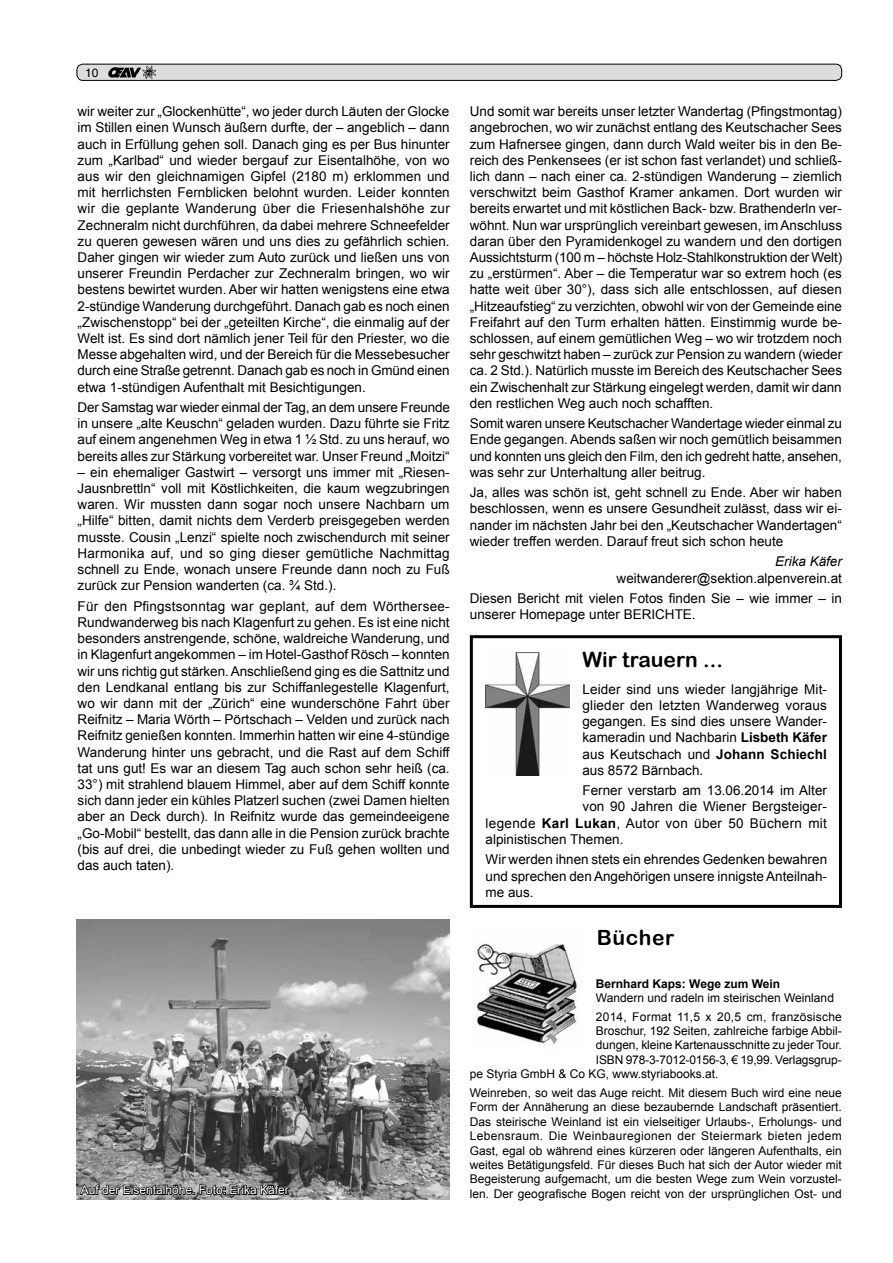
<style>
.page{position:relative;width:893px;height:1263px;background:#fff}
.page>*{position:absolute;margin:0;border:0;box-sizing:border-box;transform-origin:0 0}
.t1{font:21px "Arial Rounded MT Bold";color:#000}
.t2{font:13.5px/16.2px "Arial";color:#000;text-align:justify}
.t3{font:13.5px "Arial";letter-spacing:.025em;color:#000}
.t4{font:italic 13.5px "Arial";color:#000}
.t5{font:12px/14.4px "Arial";color:#000}
.t6{font:12px "Arial";color:#fff}
.t7{font:700 12px "Arial";color:#000}
.t8{font:12px "Helvetica";color:#000}
.s1{font-weight:700}
</style>
<div class="page">
<div style="left:77px;top:64px;width:765px;height:16px;background:#dcddde;border-radius:6px"></div>
<div style="left:77px;top:64px;width:765px;height:17px;border:1px solid #000;border-radius:6px"></div>
<img style="left:108px;top:67px;width:28px;height:10px">
<svg style="left:136px;top:66px;width:19px;height:13px"></svg>
<img style="left:486px;top:653px;width:84px;height:122px">
<div style="left:470px;top:635px;width:372px;height:273px;border:3px solid #000"></div>
<img style="left:475px;top:943px;width:102px;height:106px">
<img style="left:77px;top:919px;width:373px;height:280px">
<svg style="left:79px;top:1180px;width:212px;height:16px;background:#5a5a5a"></svg>
<p class="t8" style="left:85px;top:65px;width:15px">10</p>
<p class="t2" style="left:78px;top:103px;width:374px;text-align:left">wir weiter zur „Glockenhütte“, wo jeder durch Läuten der Glocke im Stillen einen Wunsch äußern durfte, der – angeblich – dann auch in Erfüllung gehen soll. Danach ging es per Bus hinunter zum „Karlbad“ und wieder bergauf zur Eisentalhöhe, von wo aus wir den gleichnamigen Gipfel (2180 m) erklommen und mit herrlichsten Fernblicken belohnt wurden. Leider konnten wir die geplante Wanderung über die Friesenhalshöhe zur Zechneralm nicht durchführen, da dabei mehrere Schneefelder zu queren gewesen wären und uns dies zu gefährlich schien.<br>Daher gingen wir wieder zum Auto zurück und ließen uns von unserer Freundin Perdacher zur Zechneralm bringen, wo wir bestens bewirtet wurden. Aber wir hatten wenigstens eine etwa 2-stündige Wanderung durchgeführt. Danach gab es noch einen „Zwischenstopp“ bei der „geteilten Kirche“, die einmalig auf der Welt ist. Es sind dort nämlich jener Teil für den Priester, wo die Messe abgehalten wird, und der Bereich für die Messebesucher durch eine Straße getrennt. Danach gab es noch in Gmünd einen etwa 1-stündigen Aufenthalt mit Besichtigungen.</p>
<p class="t2" style="left:78px;top:399px;width:374px">Der Samstag war wieder einmal der Tag, an dem unsere Freunde in unsere „alte Keuschn“ geladen wurden. Dazu führte sie Fritz auf einem angenehmen Weg in etwa 1 ½ Std. zu uns herauf, wo bereits alles zur Stärkung vorbereitet war. Unser Freund „Moitzi“</p>
<p class="t2" style="left:78px;top:464px;width:374px">– ein ehemaliger Gastwirt – versorgt uns immer mit „Riesen-Jausnbrettln“ voll mit Köstlichkeiten, die kaum wegzubringen waren. Wir mussten dann sogar noch unsere Nachbarn um „Hilfe“ bitten, damit nichts dem Verderb preisgegeben werden musste. Cousin „Lenzi“ spielte noch zwischendurch mit seiner Harmonika auf, und so ging dieser gemütliche Nachmittag schnell zu Ende, wonach unsere Freunde dann noch zu Fuß zurück zur Pension wanderten (ca. ¾ Std. ).</p>
<p class="t2" style="left:78px;top:598px;width:374px;text-align:left">Für den Pfingstsonntag war geplant, auf dem Wörthersee-Rundwanderweg bis nach Klagenfurt zu gehen. Es ist eine nicht besonders anstrengende, schöne, waldreiche Wanderung, und in Klagenfurt angekommen – im Hotel-Gasthof Rösch – konnten wir uns richtig gut stärken. Anschließend ging es die Sattnitz und den Lendkanal entlang bis zur Schiffanlegestelle Klagenfurt, wo wir dann mit der „Zürich“ eine wunderschöne Fahrt über Reifnitz – Maria Wörth – Pörtschach – Velden und zurück nach Reifnitz genießen konnten. Immerhin hatten wir eine 4-stündige Wanderung hinter uns gebracht, und die Rast auf dem Schiff tat uns gut! Es war an diesem Tag auch schon sehr heiß (ca.<br>33°) mit strahlend blauem Himmel, aber auf dem Schiff konnte sich dann jeder ein kühles Platzerl suchen (zwei Damen hielten aber an Deck durch). In Reifnitz wurde das gemeindeeigene „Go-Mobil“ bestellt, das dann alle in die Pension zurück brachte (bis auf drei, die unbedingt wieder zu Fuß gehen wollten und das auch taten).</p>
<p class="t2" style="left:470px;top:103px;width:374px">Und somit war bereits unser letzter Wandertag (Pfingstmontag) angebrochen, wo wir zunächst entlang des Keutschacher Sees zum Hafnersee gingen, dann durch Wald weiter bis in den Be&shy;reich des Penkensees (er ist schon fast verlandet) und schließ&shy;lich dann – nach einer ca. 2-stündigen Wanderung – ziemlich verschwitzt beim Gasthof Kramer ankamen. Dort wurden wir bereits erwartet und mit köstlichen Back- bzw. Brathenderln ver&shy;wöhnt. Nun war ursprünglich vereinbart gewesen, im Anschluss daran über den Pyramidenkogel zu wandern und den dortigen Aussichtsturm (100 m – höchste Holz-Stahlkonstruktion der Welt) zu „erstürmen“. Aber – die Temperatur war so extrem hoch (es hatte weit über 30°), dass sich alle entschlossen, auf diesen „Hitzeaufstieg“ zu verzichten, obwohl wir von der Gemeinde eine Freifahrt auf den Turm erhalten hätten. Einstimmig wurde be&shy;schlossen, auf einem gemütlichen Weg – wo wir trotzdem noch sehr geschwitzt haben – zurück zur Pension zu wandern (wieder ca. 2 Std. ). Natürlich musste im Bereich des Keutschacher Sees ein Zwischenhalt zur Stärkung eingelegt werden, damit wir dann den restlichen Weg auch noch schafften.</p>
<p class="t2" style="left:470px;top:415px;width:374px">Somit waren unsere Keutschacher Wandertage wieder einmal zu Ende gegangen. Abends saßen wir noch gemütlich beisammen und konnten uns gleich den Film, den ich gedreht hatte, ansehen, was sehr zur Unterhaltung aller beitrug.</p>
<p class="t2" style="left:470px;top:485px;width:374px">Ja, alles was schön ist, geht schnell zu Ende. Aber wir haben beschlossen, wenn es unsere Gesundheit zulässt, dass wir ei&shy;nander im nächsten Jahr bei den „Keutschacher Wandertagen“ wieder treffen werden. Darauf freut sich schon heute</p>
<p class="t4" style="left:775px;top:553px;width:68px">Erika Käfer</p>
<p class="t2" style="left:470px;top:568px;width:374px;line-height:20.4px;text-align:right">weitwanderer@sektion.alpenverein.at<br>Diesen Bericht mit vielen Fotos finden Sie – wie immer – in</p>
<p class="t2" style="left:470px;top:606px;width:225px">unserer Homepage unter BERICHTE.</p>
<h1 class="t1" style="left:582px;top:647px;width:142px">Wir trauern ...</h1>
<p class="t2" style="left:582px;top:681px;width:246px">Leider sind uns wieder langjährige Mit&shy;glieder den letzten Wanderweg voraus gegangen. Es sind dies unsere Wander&shy;kameradin und Nachbarin <span class="s1">Lisbeth Käfer </span>aus Keutschach und <span class="s1">Johann Schiechl </span>aus 8572 Bärnbach.</p>
<p class="t2" style="left:582px;top:782px;width:246px">Ferner verstarb am 13.06.2014 im Alter</p>
<p class="t2" style="left:582px;top:799px;width:246px">von 90 Jahren die Wiener Bergsteiger-</p>
<p class="t3" style="left:486px;top:814px;width:343px">legende <span class="s1">Karl Lukan</span>, Autor von über 50 Büchern mit</p>
<p class="t2" style="left:486px;top:831px;width:137px">alpinistischen Themen.</p>
<p class="t2" style="left:486px;top:852px;width:343px">Wir werden ihnen stets ein ehrendes Gedenken bewahren und sprechen den Angehörigen unsere innigste Anteilnah&shy;me aus.</p>
<h1 class="t1" style="left:597px;top:925px;width:79px">Bücher</h1>
<p class="t7" style="left:596px;top:975px;width:186px">Bernhard Kaps: Wege zum Wein</p>
<p class="t5" style="left:596px;top:989px;width:248px;line-height:18.6px">Wandern und radeln im steirischen Weinland<br>2014, Format 11,5 x 20,5 cm, französische</p>
<p class="t5" style="left:596px;top:1024px;width:247px">Broschur, 192 Seiten, zahlreiche farbige Abbil-</p>
<p class="t5" style="left:596px;top:1038px;width:245px">dungen, kleine Kartenausschnitte zu jeder Tour.</p>
<p class="t5" style="left:596px;top:1052px;width:247px">ISBN 978-3-7012-0156-3, € 19,99. Verlagsgrup-</p>
<p class="t5" style="left:470px;top:1067px;width:248px">pe Styria GmbH &amp; Co KG, www. styriabooks. at.</p>
<p class="t5" style="left:470px;top:1086px;width:374px">Weinreben, so weit das Auge reicht. Mit diesem Buch wird eine neue Form der Annäherung an diese bezaubernde Landschaft präsentiert.<br>Das steirische Weinland ist ein vielseitiger Urlaubs-, Erholungs- und Lebensraum. Die Weinbauregionen der Steiermark bieten jedem Gast, egal ob während eines kürzeren oder längeren Aufenthalts, ein weites Betätigungsfeld. Für dieses Buch hat sich der Autor wieder mit Begeisterung aufgemacht, um die besten Wege zum Wein vorzustel-</p>
<p class="t6" style="left:81px;top:1182px;width:210px">Auf der Eisentalhöhe. Foto: Erika Käfer</p>
<p class="t5" style="left:470px;top:1186px;width:373px">len. Der geografische Bogen reicht von der ursprünglichen Ost- und</p>
</div>
